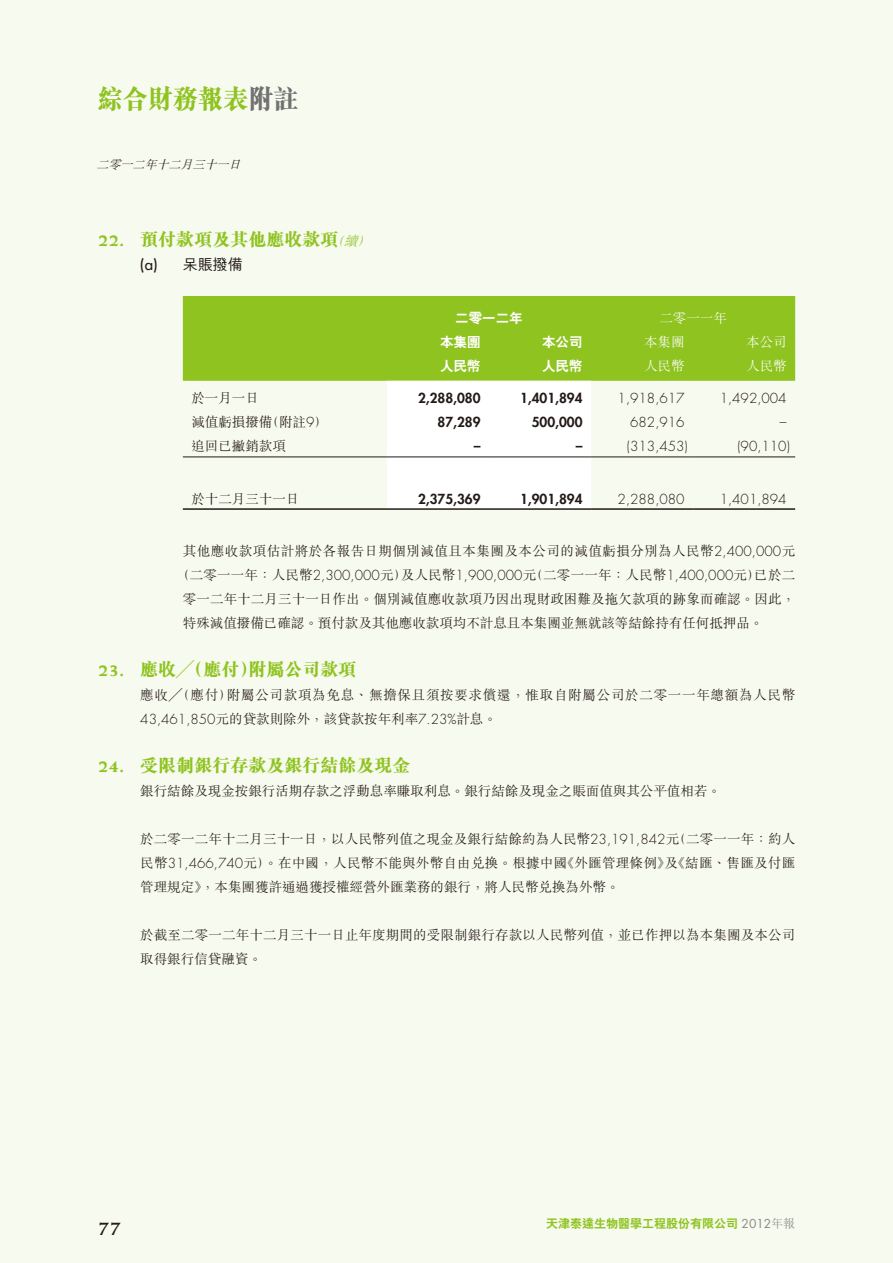
<style>
.page{position:relative;width:893px;height:1263px;background:#f7faee}
.page>*{position:absolute;margin:0;border:0;box-sizing:border-box;transform-origin:0 0}
.t1{font:27px "M Sung HK Xbold E Ten B5 H";color:#8ec320;scale:.93 1}
.t2{font:700 21px "Weiss Std";color:#231916}
.t3{font:18px "M Sung HK Xbold E Ten B5 H";color:#8ec320}
.t4{font:15px "M Hei HK Medium E Ten B5 H";color:#231916}
.t5{font:13.5px/24px "M Sung HK Light E Ten B5 H";letter-spacing:.01em;color:#231916;text-align:justify}
.t6{font:13.5px/24px "M Sung HK Light E Ten B5 H";letter-spacing:.055em;color:#231916}
.t7{font:300 13.5px "Futura Std";color:#231916}
.t8{font:800 13.5px "Futura Std";color:#231916}
.t9{font:13.5px "M Sung HK Light E Ten B5 H";letter-spacing:.035em;color:#231916}
.t10{font:13.5px "C Hei 2 HK Xbold E Ten B5 H";color:#fff}
.t11{font:13.5px "M Sung HK Light E Ten B5 H";color:#fff}
.t12{font:12px "C Hei 2 HK Xbold E Ten B5 H";color:#8ec320}
.t13{font:italic 12px "M Sung HK Light E Ten B5 H";color:#231916}
.s1{color:#717171}
.s2{font-family:"Weiss Std";font-weight:800}
.s3{font-family:"M Sung HK Light E Ten B5 H";font-style:italic;font-size:13.5px}
.s4{font-family:"Futura Std";font-weight:500}
.s5{font-family:"Futura Std";font-weight:300}
.s6{font-family:"Futura Std";color:#898989}
.s7{font-family:"M Sung HK Light E Ten B5 H";color:#898989}
</style>
<div class="page">
<div style="left:183px;top:296px;width:612px;height:85px;background:#8ec320"></div>
<div style="left:387px;top:381px;width:204px;height:127px;background:#fff"></div>
<hr style="left:183px;top:456px;width:204px;height:1px;background:#231916">
<hr style="left:387px;top:456px;width:102px;height:1px;background:#231916">
<hr style="left:489px;top:456px;width:102px;height:1px;background:#231916">
<hr style="left:591px;top:456px;width:102px;height:1px;background:#231916">
<hr style="left:693px;top:456px;width:102px;height:1px;background:#231916">
<hr style="left:183px;top:508px;width:204px;height:2px;background:#231916">
<hr style="left:387px;top:508px;width:102px;height:2px;background:#231916">
<hr style="left:489px;top:508px;width:102px;height:2px;background:#231916">
<hr style="left:591px;top:508px;width:102px;height:2px;background:#231916">
<hr style="left:693px;top:508px;width:102px;height:2px;background:#231916">
<h1 class="t1" style="left:98px;top:88px;width:218px">綜合財務報表<span class="s1">附註</span></h1>
<p class="t13" style="left:97px;top:160px;width:149px">二零一二年十二月三十一日</p>
<h3 class="t3" style="left:98px;top:232px;width:278px"><span class="s2">22.</span> 預付款項及其他應收款項<span class="s3">（續）</span></h3>
<p class="t4" style="left:140px;top:259px;width:104px"><span class="s4">(a)</span> 呆賬撥備</p>
<p class="t10" style="left:455px;top:312px;width:69px">二零一二年</p>
<p class="t11" style="left:659px;top:312px;width:69px">二零一一年</p>
<p class="t10" style="left:440px;top:336px;width:42px">本集團</p>
<p class="t10" style="left:542px;top:336px;width:42px">本公司</p>
<p class="t11" style="left:644px;top:336px;width:42px">本集團</p>
<p class="t11" style="left:746px;top:336px;width:42px">本公司</p>
<p class="t10" style="left:440px;top:360px;width:42px">人民幣</p>
<p class="t10" style="left:542px;top:360px;width:42px">人民幣</p>
<p class="t11" style="left:644px;top:360px;width:42px">人民幣</p>
<p class="t11" style="left:746px;top:360px;width:42px">人民幣</p>
<p class="t5" style="left:191px;top:388px;width:69px">於一月一日</p>
<p class="t8" style="left:418px;top:392px;width:64px">2,288,080</p>
<p class="t8" style="left:520px;top:392px;width:64px">1,401,894</p>
<p class="t7" style="left:618px;top:392px;width:68px">1,918,617</p>
<p class="t7" style="left:720px;top:392px;width:68px">1,492,004</p>
<p class="t5" style="left:191px;top:412px;width:138px">減值虧損撥備（附註<span class="s5">9</span>）</p>
<p class="t8" style="left:438px;top:416px;width:44px">87,289</p>
<p class="t8" style="left:532px;top:416px;width:52px">500,000</p>
<p class="t7" style="left:630px;top:416px;width:56px">682,916</p>
<p class="t7" style="left:780px;top:416px;width:8px">–</p>
<p class="t5" style="left:191px;top:436px;width:96px">追回已撇銷款項</p>
<p class="t8" style="left:474px;top:440px;width:8px">–</p>
<p class="t8" style="left:576px;top:440px;width:8px">–</p>
<p class="t7" style="left:627px;top:440px;width:62px">(313,453)</p>
<p class="t7" style="left:737px;top:440px;width:54px">(90,110)</p>
<p class="t5" style="left:191px;top:488px;width:109px">於十二月三十一日</p>
<p class="t8" style="left:418px;top:492px;width:64px">2,375,369</p>
<p class="t8" style="left:520px;top:492px;width:64px">1,901,894</p>
<p class="t7" style="left:618px;top:492px;width:68px">2,288,080</p>
<p class="t7" style="left:720px;top:492px;width:68px">1,401,894</p>
<p class="t9" style="left:183px;top:546px;width:614px">其他應收款項估計將於各報告日期個別減值且本集團及本公司的減值虧損分別為人民幣<span class="s5">2,400,000</span>元</p>
<p class="t5" style="left:176px;top:565px;width:621px">（二零一一年：人民幣<span class="s5">2,300,000</span>元）及人民幣<span class="s5">1,900,000</span>元（二零一一年：人民幣<span class="s5">1,400,000</span>元）已於二</p>
<p class="t5" style="left:183px;top:589px;width:614px">零一二年十二月三十一日作出。個別減值應收款項乃因出現財政困難及拖欠款項的跡象而確認。因此，</p>
<p class="t5" style="left:183px;top:613px;width:582px">特殊減值撥備已確認。預付款及其他應收款項均不計息且本集團並無就該等結餘持有任何抵押品。</p>
<h3 class="t3" style="left:98px;top:662px;width:260px"><span class="s2">23.</span> 應收╱（應付）附屬公司款項</h3>
<p class="t6" style="left:140px;top:685px;width:656px">應收╱（應付）附屬公司款項為免息、無擔保且須按要求償還，惟取自附屬公司於二零一一年總額為人民幣<br><span class="s5">43,461,850</span>元的貸款則除外，該貸款按年利率<span class="s5">7.23%</span>計息。</p>
<h3 class="t3" style="left:98px;top:758px;width:314px"><span class="s2">24.</span> 受限制銀行存款及銀行結餘及現金</h3>
<p class="t5" style="left:140px;top:781px;width:582px">銀行結餘及現金按銀行活期存款之浮動息率賺取利息。銀行結餘及現金之賬面值與其公平值相若。</p>
<p class="t5" style="left:140px;top:829px;width:656px">於二零一二年十二月三十一日，以人民幣列值之現金及銀行結餘約為人民幣<span class="s5">23,191,842</span>元（二零一一年：約人民幣<span class="s5">31,466,740</span>元）。在中國，人民幣不能與外幣自由兌換。根據中國《外匯管理條例》及《結匯、售匯及付匯管理規定》，本集團獲許通過獲授權經營外匯業務的銀行，將人民幣兌換為外幣。</p>
<p class="t5" style="left:140px;top:925px;width:656px">於截至二零一二年十二月三十一日止年度期間的受限制銀行存款以人民幣列值，並已作押以為本集團及本公司取得銀行信貸融資。</p>
<h2 class="t2" style="left:98px;top:1220px;width:25px">77</h2>
<p class="t12" style="left:546px;top:1219px;width:251px">天津泰達生物醫學工程股份有限公司 <span class="s6">2012</span><span class="s7">年報</span></p>
</div>
